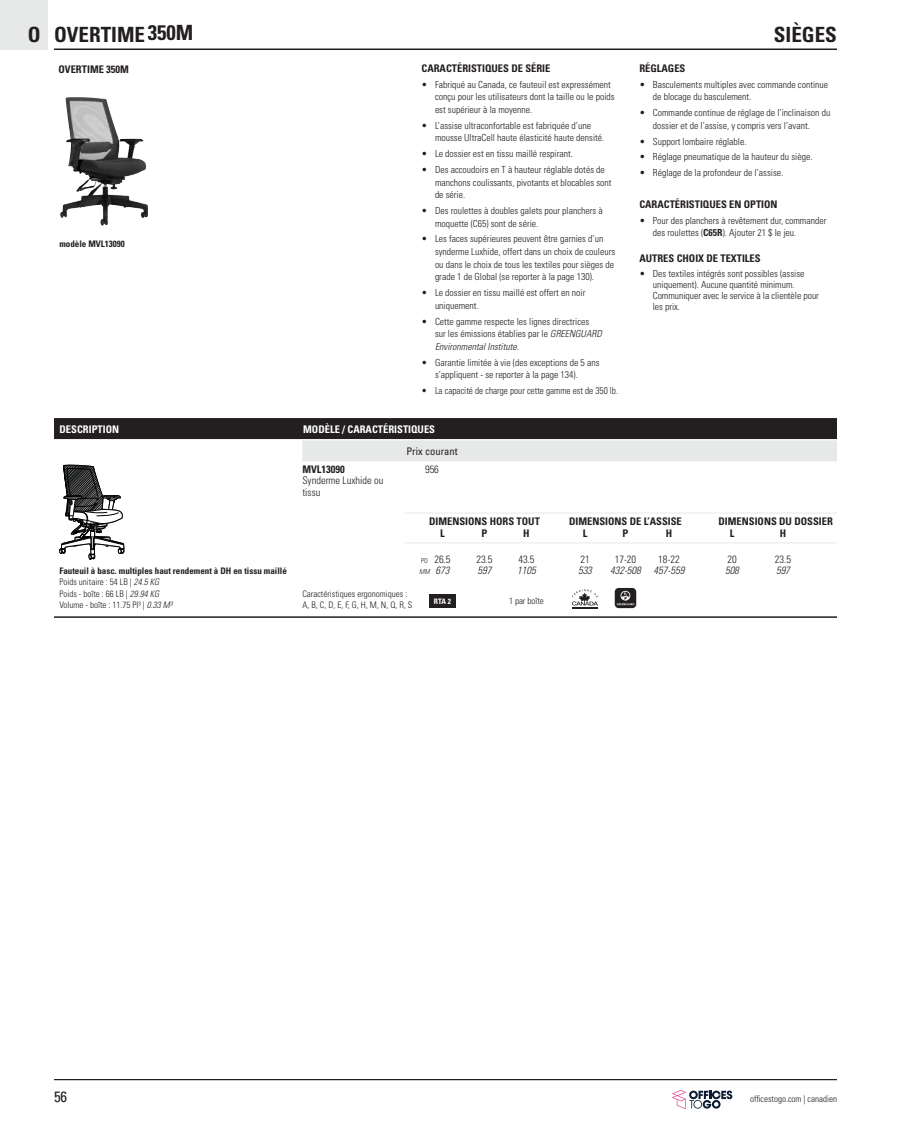
<style>
.page{position:relative;width:918px;height:1134px;background:#fff}
.page>*{position:absolute;margin:0;border:0;box-sizing:border-box;transform-origin:0 0}
.t1{font:700 condensed 21px "Univers LT Std";color:#231f20}
.t2{font:condensed 15px "Univers LT Std";color:#231f20}
.Standard_features_header__F{font:700 condensed 10.5px "Univers LT Std";color:#231f20}
.Final_Dimensions{font:700 condensed 10.5px "Univers LT Std";color:#231f20}
.WDH_numbers__F{font:italic 300 condensed 10.5px "Univers LT Std";color:#231f20}
.Black_Header{font:700 condensed 10.5px "Univers LT Std";color:#fff}
.WDH_numbers__F-2{font:300 condensed 10.5px "Univers LT Std";color:#231f20}
.Pricing{font:300 condensed 10.5px/11.4px "Univers LT Std";color:#231f20}
.model_name{font:700 condensed 10.5px "Univers LT Std";color:#231f20}
.grades{font:condensed 10.5px "Univers LT Std";color:#231f20}
.Pricing-2{font:700 condensed 10.5px "Univers LT Std";color:#231f20}
.Final_W_D_H__F{font:700 condensed 10.5px "Univers LT Std";color:#231f20}
.t3{font:300 condensed 9.75px/12.6px "Univers LT Std";color:#231f20}
.t4{font:300 condensed 9.75px "Univers LT Std";color:#231f20;scale:.95 1}
.WDH_numbers__F-3{font:300 condensed 9px "Univers LT Std";color:#231f20}
.WDH_numbers__F-4{font:700 condensed 9px "Univers LT Std";color:#231f20}
.t5{font:700 condensed 7.5px "Univers LT Std";color:#fff}
.s1{font-style:italic}
.s2{font-weight:700}
.s3{font-size:6.75px}
</style>
<div class="page">
<hr style="left:54px;top:1079px;width:783px;height:1px;background:#231f20">
<svg style="left:672px;top:1090px;width:60px;height:19px"></svg>
<div style="left:0;top:0;width:48px;height:50px;background:#e7e8e8"></div>
<hr style="left:54px;top:49px;width:783px;height:1px;background:#231f20">
<div style="left:302px;top:440px;width:535px;height:21px;background:#e7e8e8"></div>
<hr style="left:405px;top:513px;width:432px;height:1px;background:#e7e8e8">
<hr style="left:405px;top:543px;width:432px;height:1px;background:#e7e8e8">
<hr style="left:54px;top:616px;width:783px;height:2px;background:#231f20">
<img style="left:66px;top:97px;width:35px;height:103px">
<div style="left:54px;top:418px;width:783px;height:21px;background:#231f20"></div>
<svg style="left:59px;top:465px;width:65px;height:94px"></svg>
<div style="left:429px;top:595px;width:27px;height:13px;background:#231f20"></div>
<hr style="left:572px;top:607px;width:26px;height:2px;background:#231f20">
<svg style="left:572px;top:589px;width:26px;height:17px"></svg>
<svg style="left:615px;top:588px;width:21px;height:20px"></svg>
<svg style="left:617px;top:591px;width:17px;height:14px"></svg>
<h1 class="t1" style="left:28px;top:21px;width:167px">O OVERTIME 350M</h1>
<h1 class="t1" style="left:774px;top:21px;width:65px">SIÈGES</h1>
<p class="model_name" style="left:58px;top:63px;width:72px">OVERTIME 350M</p>
<p class="Standard_features_header__F" style="left:422px;top:62px;width:130px">CARACTÉRISTIQUES DE SÉRIE</p>
<p class="t3" style="left:435px;top:78px;width:181px;text-indent:-14px">• Fabriqué au Canada, ce fauteuil est expressément conçu pour les utilisateurs dont la taille ou le poids est supérieur à la moyenne.</p>
<p class="t3" style="left:435px;top:119px;width:171px;text-indent:-14px">• L’assise ultraconfortable est fabriquée d’une mousse UltraCell haute élasticité haute densité.</p>
<p class="t3" style="left:422px;top:147px;width:153px">• Le dossier est en tissu maillé respirant.</p>
<p class="t3" style="left:435px;top:163px;width:178px;text-indent:-14px">• Des accoudoirs en T à hauteur réglable dotés de manchons coulissants, pivotants et blocables sont de série.</p>
<p class="t3" style="left:435px;top:204px;width:169px;text-indent:-14px">• Des roulettes à doubles galets pour planchers à moquette (C65) sont de série.</p>
<p class="t3" style="left:435px;top:233px;width:182px;text-indent:-14px">• Les faces supérieures peuvent être garnies d’un synderme Luxhide, offert dans un choix de couleurs ou dans le choix de tous les textiles pour sièges de grade 1 de Global (se reporter à la page 130).</p>
<p class="t3" style="left:435px;top:286px;width:152px;text-indent:-14px">• Le dossier en tissu maillé est offert en noir uniquement.</p>
<p class="t3" style="left:435px;top:315px;width:168px;text-indent:-14px">• Cette gamme respecte les lignes directrices sur les émissions établies par le <span class="s1">GREENGUARD<br>Environmental Institute</span>.</p>
<p class="t3" style="left:435px;top:356px;width:166px;text-indent:-14px">• Garantie limitée à vie (des exceptions de 5 ans s’appliquent - se reporter à la page 134).</p>
<p class="t4" style="left:422px;top:385px;width:208px">• La capacité de charge pour cette gamme est de 350 lb.</p>
<p class="Standard_features_header__F" style="left:639px;top:62px;width:48px">RÉGLAGES</p>
<p class="t3" style="left:653px;top:78px;width:177px;text-indent:-14px">• Basculements multiples avec commande continue de blocage du basculement.</p>
<p class="t3" style="left:653px;top:106px;width:179px;text-indent:-14px">• Commande continue de réglage de l’inclinaison du dossier et de l’assise, y compris vers l’avant.</p>
<p class="t3" style="left:639px;top:135px;width:109px">• Support lombaire réglable.</p>
<p class="t3" style="left:639px;top:151px;width:175px">• Réglage pneumatique de la hauteur du siège.</p>
<p class="t3" style="left:639px;top:167px;width:145px">• Réglage de la profondeur de l’assise.</p>
<p class="Standard_features_header__F" style="left:639px;top:198px;width:140px">CARACTÉRISTIQUES EN OPTION</p>
<p class="t3" style="left:653px;top:214px;width:175px;text-indent:-14px">• Pour des planchers à revêtement dur, commander des roulettes (<span class="s2">C65R</span>). Ajouter 21 $ le jeu.</p>
<p class="Standard_features_header__F" style="left:639px;top:252px;width:123px">AUTRES CHOIX DE TEXTILES</p>
<p class="t3" style="left:653px;top:268px;width:168px;line-height:11.2px;text-indent:-14px">• Des textiles intégrés sont possibles (assise uniquement). Aucune quantité minimum.<br>Communiquer avec le service à la clientèle pour les prix.</p>
<p class="WDH_numbers__F-4" style="left:59px;top:238px;width:67px">modèle MVL13090</p>
<p class="Black_Header" style="left:60px;top:423px;width:61px">DESCRIPTION</p>
<p class="Black_Header" style="left:303px;top:423px;width:133px">MODÈLE / CARACTÉRISTIQUES</p>
<p class="grades" style="left:406px;top:444px;width:53px">Prix courant</p>
<p class="Pricing-2" style="left:302px;top:463px;width:44px">MVL13090</p>
<p class="Pricing" style="left:425px;top:463px;width:15px">956</p>
<p class="Pricing" style="left:302px;top:475px;width:83px">Synderme Luxhide ou tissu</p>
<p class="Final_Dimensions" style="left:429px;top:515px;width:112px">DIMENSIONS HORS TOUT</p>
<p class="Final_Dimensions" style="left:569px;top:515px;width:114px">DIMENSIONS DE L’ASSISE</p>
<p class="Final_Dimensions" style="left:719px;top:515px;width:116px">DIMENSIONS DU DOSSIER</p>
<p class="Final_W_D_H__F" style="left:440px;top:526px;width:6px">L</p>
<p class="Final_W_D_H__F" style="left:482px;top:526px;width:7px">P</p>
<p class="Final_W_D_H__F" style="left:523px;top:526px;width:8px">H</p>
<p class="Final_W_D_H__F" style="left:583px;top:526px;width:6px">L</p>
<p class="Final_W_D_H__F" style="left:623px;top:526px;width:7px">P</p>
<p class="Final_W_D_H__F" style="left:666px;top:526px;width:8px">H</p>
<p class="Final_W_D_H__F" style="left:730px;top:526px;width:6px">L</p>
<p class="Final_W_D_H__F" style="left:780px;top:526px;width:8px">H</p>
<p class="WDH_numbers__F-2" style="left:421px;top:553px;width:31px"><span class="s3">PO</span> 26.5</p>
<p class="WDH_numbers__F-2" style="left:476px;top:553px;width:18px">23.5</p>
<p class="WDH_numbers__F-2" style="left:518px;top:553px;width:18px">43.5</p>
<p class="WDH_numbers__F-2" style="left:580px;top:553px;width:11px">21</p>
<p class="WDH_numbers__F-2" style="left:615px;top:553px;width:23px">17-20</p>
<p class="WDH_numbers__F-2" style="left:658px;top:553px;width:23px">18-22</p>
<p class="WDH_numbers__F-2" style="left:727px;top:553px;width:11px">20</p>
<p class="WDH_numbers__F-2" style="left:775px;top:553px;width:18px">23.5</p>
<p class="WDH_numbers__F-4" style="left:59px;top:565px;width:229px">Fauteuil à basc. multiples haut rendement à DH en tissu maillé</p>
<p class="WDH_numbers__F" style="left:419px;top:564px;width:32px"><span class="s3">MM</span> 673</p>
<p class="WDH_numbers__F" style="left:478px;top:564px;width:15px">597</p>
<p class="WDH_numbers__F" style="left:517px;top:564px;width:20px">1105</p>
<p class="WDH_numbers__F" style="left:578px;top:564px;width:15px">533</p>
<p class="WDH_numbers__F" style="left:610px;top:564px;width:76px">432-508 457-559</p>
<p class="WDH_numbers__F" style="left:725px;top:564px;width:15px">508</p>
<p class="WDH_numbers__F" style="left:776px;top:564px;width:15px">597</p>
<p class="WDH_numbers__F-3" style="left:59px;top:577px;width:101px">Poids unitaire : 54 LB | <span class="s1">24.5 KG</span></p>
<p class="WDH_numbers__F-3" style="left:59px;top:588px;width:101px">Poids - boîte : 66 LB | <span class="s1">29.94 KG</span></p>
<p class="WDH_numbers__F-3" style="left:302px;top:588px;width:106px">Caractéristiques ergonomiques :</p>
<p class="WDH_numbers__F-3" style="left:59px;top:600px;width:114px">Volume - boîte : 11.75 PI³ | <span class="s1">0.33 M³</span></p>
<p class="WDH_numbers__F-3" style="left:302px;top:600px;width:112px">A, B, C, D, E, F, G, H, M, N, Q, R, S</p>
<p class="t5" style="left:434px;top:597px;width:19px">RTA 2</p>
<p class="WDH_numbers__F-3" style="left:509px;top:595px;width:36px">1 par boîte</p>
<h2 class="t2" style="left:54px;top:1087px;width:15px">56</h2>
<p class="WDH_numbers__F-3" style="left:750px;top:1094px;width:88px">officestogo.com | canadien</p>
</div>
